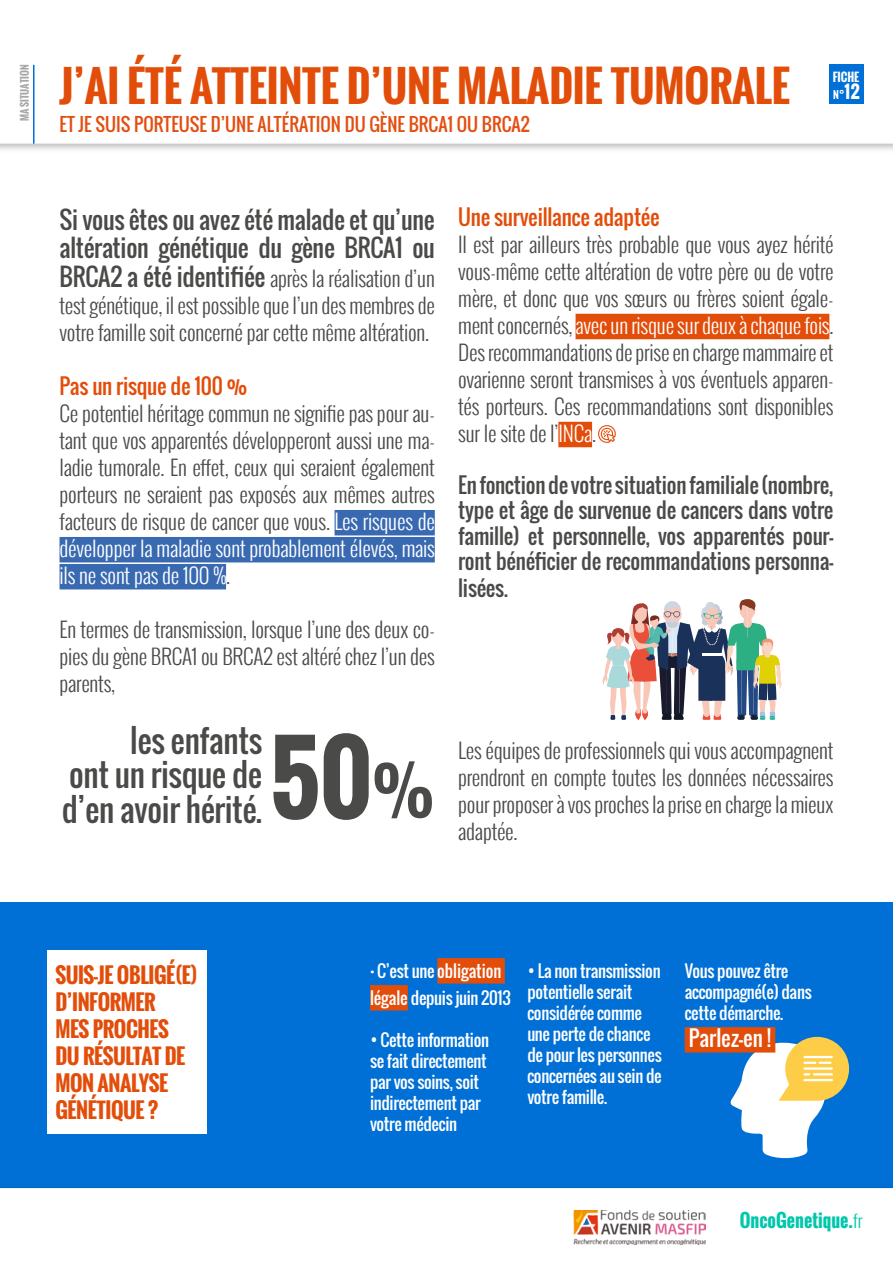
<style>
.page{position:relative;width:893px;height:1263px;background:#fff}
.page>*{position:absolute;margin:0;border:0;box-sizing:border-box;transform-origin:0 0}
.t1{font:700 95.1px "Oswald";color:#4a4a49}
.t2{font:700 42px "Oswald";letter-spacing:-.005em;color:#e34d0a}
.t3{font:31.5px/34.5px "Oswald";letter-spacing:-.01em;color:#4a4a49;text-align:justify}
.t4{font:24px/28.8px "Oswald";letter-spacing:-.01em;color:#4a4a49}
.t5{font:300 21px/27px "Oswald";letter-spacing:-.01em;color:#4a4a49;text-align:justify}
.t6{font:21px/25.7px "Oswald";letter-spacing:-.01em;color:#4a4a49;text-align:justify}
.t7{font:700 21px/27px "Oswald";letter-spacing:-.02em;color:#e34d0a}
.t8{font:21px "Oswald";letter-spacing:-.01em;color:#e34d0a}
.t9{font:21px "Oswald";color:#fff}
.t10{font:18px "Oswald";color:#e34e11}
.t11{font:700 18px "Oswald";color:#00c7ab}
.t12{font:16.5px/21px "Oswald";letter-spacing:-.02em;color:#fff}
.t13{font:700 11.55px "Oswald";color:#fff}
.t14{font:700 10.05px "Oswald";color:#fff}
.t15{font:700 9.9px "Oswald";color:#a6a6a6}
.s1{font-size:17.25px}
.s2{font-weight:400;font-size:24px}
.s3{color:#fff}
.s4{font-size:63.6px}
.s5{font-weight:300}
</style>
<div class="page">
<img style="left:573px;top:1210px;width:132px;height:34px">
<div style="left:0;top:902px;width:893px;height:286px;background:#0070d6"></div>
<svg style="left:730px;top:1037px;width:119px;height:122px"></svg>
<svg style="left:0;top:64px;width:893px;height:80px"></svg>
<div style="left:335px;top:510px;width:100px;height:25px;background:#396ab1"></div>
<div style="left:60px;top:537px;width:375px;height:25px;background:#396ab1"></div>
<div style="left:60px;top:564px;width:166px;height:25px;background:#396ab1"></div>
<div style="left:576px;top:314px;width:253px;height:25px;background:#e34d0a"></div>
<div style="left:558px;top:422px;width:34px;height:25px;background:#e34d0a"></div>
<div style="left:47px;top:950px;width:159px;height:183px;background:#fff"></div>
<div style="left:437px;top:958px;width:68px;height:25px;background:#e34d0a"></div>
<div style="left:370px;top:985px;width:38px;height:25px;background:#e34d0a"></div>
<div style="left:685px;top:1027px;width:90px;height:25px;background:#e34d0a"></div>
<div style="left:829px;top:65px;width:34px;height:39px;background:#0070d6"></div>
<hr style="left:33px;top:65px;width:2px;height:79px;background:#0070d6">
<svg style="left:602px;top:599px;width:180px;height:121px"></svg>
<svg style="left:598px;top:425px;width:18px;height:18px"></svg>
<p class="t15" style="left:17px;top:121px;width:58px;rotate:-90deg">MA SITUATION</p>
<h2 class="t2" style="left:60px;top:55px;width:732px">J’AI ÉTÉ ATTEINTE D’UNE MALADIE TUMORALE</h2>
<p class="t10" style="left:60px;top:111px;width:472px">ET JE SUIS PORTEUSE D’UNE ALTÉRATION DU GÈNE BRCA1 OU BRCA2</p>
<p class="t13" style="left:833px;top:68px;width:28px">FICHE</p>
<p class="t14" style="left:833px;top:87px;width:28px">N°<span class="s1">12</span></p>
<p class="t4" style="left:60px;top:205px;width:377px">Si vous êtes ou avez été malade et qu’une altération génétique du gène BRCA1 ou</p>
<p class="t5" style="left:60px;top:265px;width:377px"><span class="s2">BRCA2 a été identifiée</span> après la réalisation d’un test génétique, il est possible que l’un des membres de votre famille soit concerné par cette même altération.</p>
<p class="t8" style="left:60px;top:370px;width:189px">Pas un risque de 100 %</p>
<p class="t5" style="left:60px;top:400px;width:377px">Ce potentiel héritage commun ne signifie pas pour au&shy;tant que vos apparentés développeront aussi une ma&shy;ladie tumorale. En effet, ceux qui seraient également porteurs ne seraient pas exposés aux mêmes autres facteurs de risque de cancer que vous. <span class="s3">Les risques de développer la maladie sont probablement élevés, mais ils ne sont pas de 100 %</span>.</p>
<p class="t5" style="left:60px;top:616px;width:377px">En termes de transmission, lorsque l’une des deux co&shy;pies du gène BRCA1 ou BRCA2 est altéré chez l’un des parents,</p>
<h3 class="t3" style="left:62px;top:723px;width:202px;text-indent:68px">les enfants ont un risque de d’en avoir hérité.</h3>
<h1 class="t1" style="left:269px;top:706px;width:167px">50<span class="s4">%</span></h1>
<p class="t8" style="left:458px;top:201px;width:203px">Une surveillance adaptée</p>
<p class="t5" style="left:458px;top:231px;width:377px">Il est par ailleurs très probable que vous ayez hérité vous-même cette altération de votre père ou de votre mère, et donc que vos sœurs ou frères soient égale&shy;ment concernés, <span class="s3">avec un risque sur deux à chaque fois</span>.<br>Des recommandations de prise en charge mammaire et ovarienne seront transmises à vos éventuels apparen&shy;tés porteurs. Ces recommandations sont disponibles sur le site de l’<span class="s3">INCa</span>.</p>
<p class="t6" style="left:458px;top:472px;width:377px">En fonction de votre situation familiale (nombre, type et âge de survenue de cancers dans votre famille) et personnelle, vos apparentés pour&shy;ront bénéficier de recommandations personna&shy;lisées.</p>
<p class="t5" style="left:458px;top:737px;width:377px">Les équipes de professionnels qui vous accompagnent prendront en compte toutes les données nécessaires pour proposer à vos proches la prise en charge la mieux adaptée.</p>
<p class="t7" style="left:55px;top:961px;width:144px">SUIS-JE OBLIGÉ(E)<br>D’INFORMER<br>MES PROCHES<br>DU RÉSULTAT DE<br>MON ANALYSE<br>GÉNÉTIQUE ?</p>
<p class="t12" style="left:370px;top:958px;width:142px;line-height:27px"><span class="s5">•</span> C’est une obligation légale depuis juin 2013</p>
<p class="t12" style="left:370px;top:1030px;width:121px">• Cette information se fait directement par vos soins, soit indirectement par votre médecin</p>
<p class="t12" style="left:527px;top:961px;width:136px">• La non transmission potentielle serait considérée comme une perte de chance de pour les personnes concernées au sein de votre famille.</p>
<p class="t12" style="left:685px;top:961px;width:129px">Vous pouvez être accompagné(e) dans cette démarche.</p>
<p class="t9" style="left:689px;top:1022px;width:84px">Parlez-en !</p>
<p class="t11" style="left:740px;top:1207px;width:124px">OncoGenetique.<span class="s5">fr</span></p>
</div>
